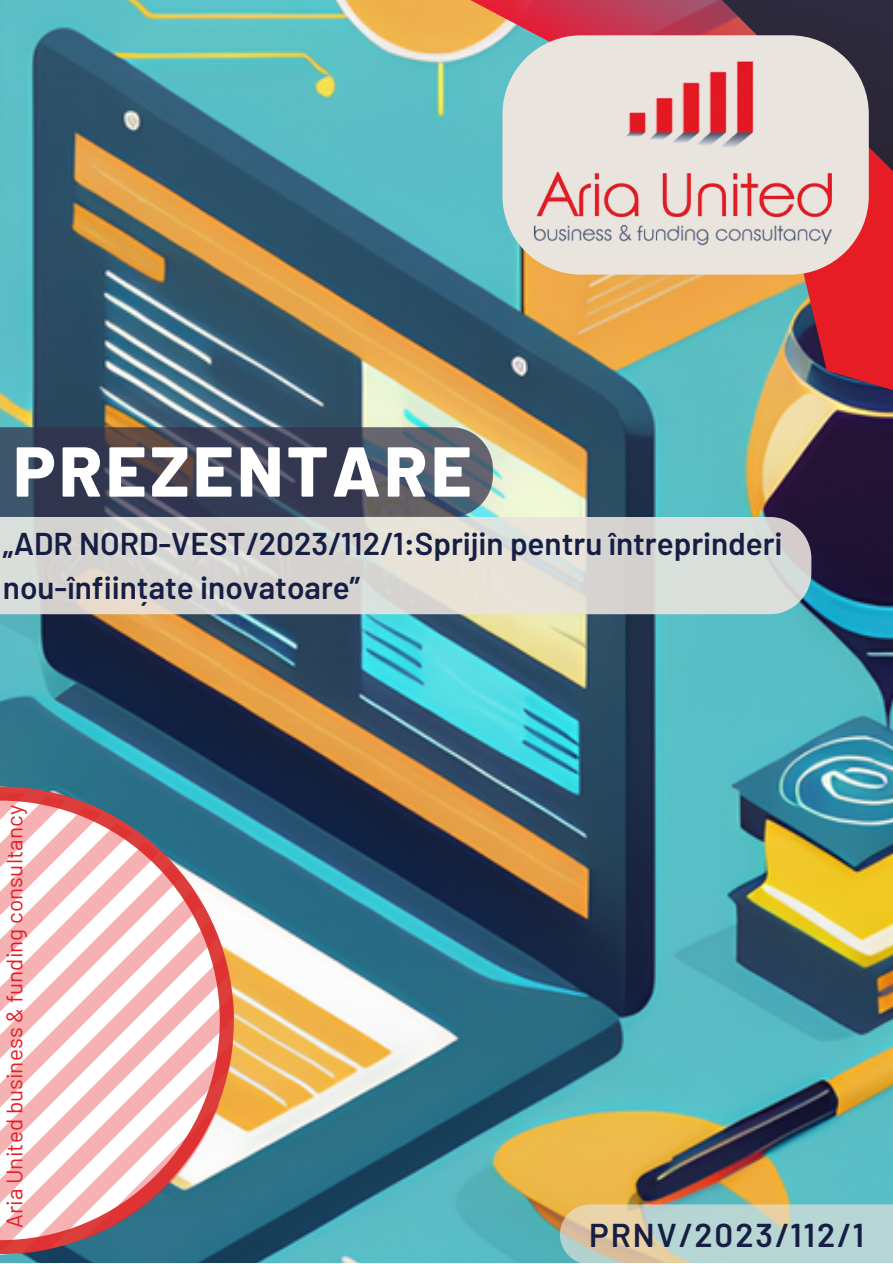
<style>
.page{position:relative;width:893px;height:1264px;background:#fff}
.page>*{position:absolute;margin:0;border:0;box-sizing:border-box;transform-origin:0 0}
.t1{font:800 70.5px "Barlow";letter-spacing:.05em;color:#fff}
.t2{font:600 33px "Barlow";letter-spacing:.06em;color:#161e44}
.t3{font:600 31.5px/43.8px "Barlow";color:#161e44}
.t4{font:22.5px "Barlow";letter-spacing:.005em;color:#e61d25}
</style>
<div class="page">
<img style="left:0;top:0;width:892px;height:1262px">
<img style="left:769px;top:285px;width:123px;height:155px">
<svg style="left:468px;top:0;width:245px;height:167px;background:#a8717b"></svg>
<svg style="left:713px;top:0;width:179px;height:285px;background:#743038"></svg>
<svg style="left:502px;top:35px;width:366px;height:239px;background:#d2cac6"></svg>
<img style="left:528px;top:55px;width:314px;height:200px">
<svg style="left:0;top:517px;width:811px;height:97px;background:#d9d9d4"></svg>
<svg style="left:560px;top:1204px;width:332px;height:58px;background:#c1d1c4"></svg>
<svg style="left:0;top:792px;width:233px;height:461px"></svg>
<svg style="left:0;top:427px;width:492px;height:90px;background:#444a5c"></svg>
<p class="t1" style="left:13px;top:426px;width:460px">PREZENTARE</p>
<p class="t3" style="left:3px;top:521px;width:781px">„ADR NORD-VEST/2023/112/1:Sprijin pentru întreprinderi nou-înființate inovatoare”</p>
<p class="t4" style="left:0;top:1227px;width:424px;rotate:-90deg">Aria United business &amp; funding consultancy</p>
<p class="t2" style="left:589px;top:1214px;width:276px">PRNV/2023/112/1</p>
</div>
